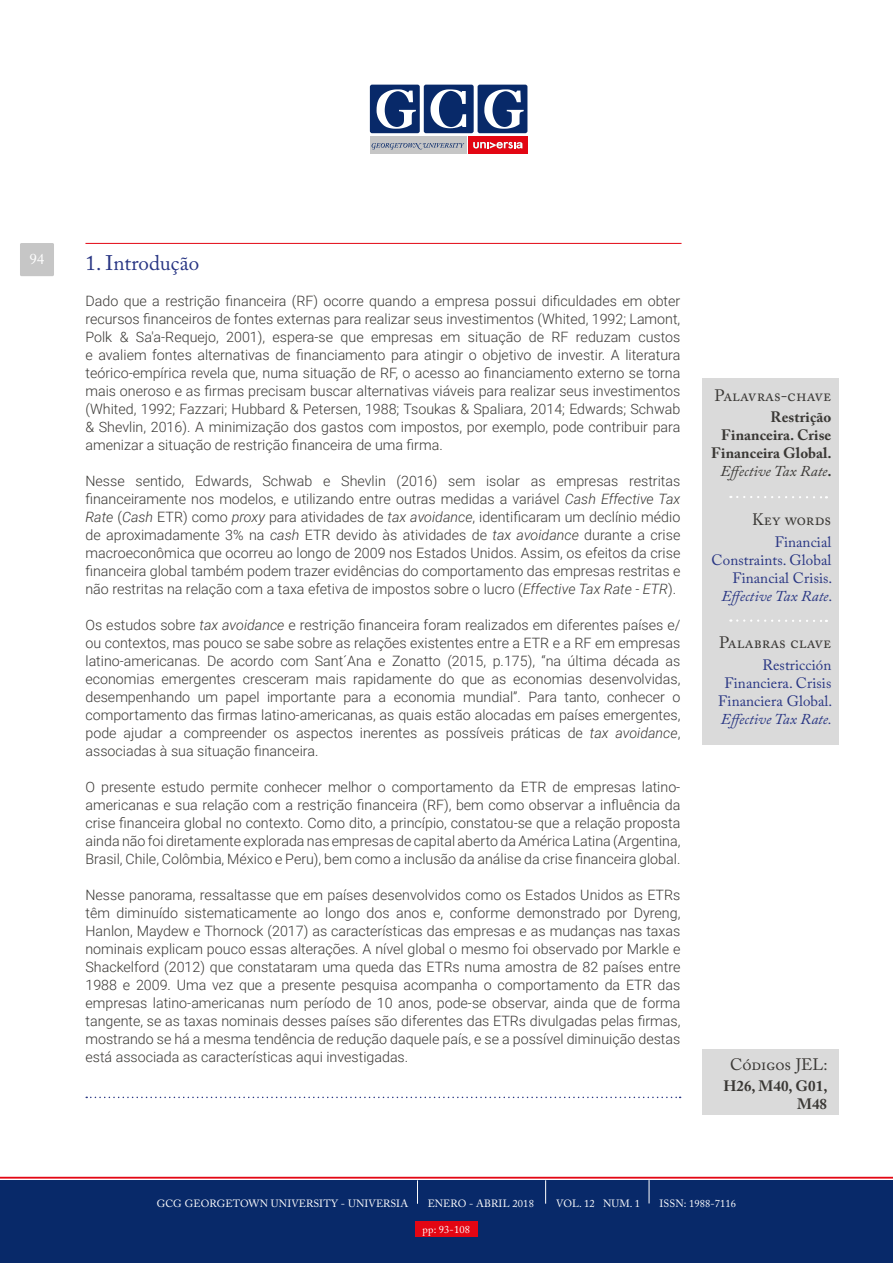
<style>
.page{position:relative;width:893px;height:1263px;background:#fff}
.page>*{position:absolute;margin:0;border:0;box-sizing:border-box;transform-origin:0 0}
.t1{font:21px "Adobe Caslon Pro";color:#283583}
.t2{font:16.5px "Adobe Caslon Pro";color:#3a3835}
.t3{font:15px/18px "Adobe Caslon Pro";letter-spacing:.01em;color:#283583;text-align:right}
.t4{font:700 15px/18px "Adobe Caslon Pro";letter-spacing:.005em;color:#3a3835;text-align:right}
.t5{font:italic 15px "Adobe Caslon Pro";letter-spacing:.005em;color:#283583}
.t6{font:15px "Adobe Caslon Pro";color:#fff}
.t7{font:300 14.25px/18px "Roboto";color:#3a3835;text-align:justify}
.t8{font:10.5px "Adobe Caslon Pro";letter-spacing:.01em;color:#fff}
.s1{font-style:italic}
.s2{font-weight:400;font-style:italic}
</style>
<div class="page">
<hr style="left:85px;top:243px;width:596px;height:1px;background:#e30613">
<div style="left:0;top:1180px;width:893px;height:83px;background:#082969"></div>
<svg style="left:0;top:1177px;width:893px;height:27px"></svg>
<div style="left:415px;top:1221px;width:63px;height:16px;background:#e30613"></div>
<div style="left:370px;top:85px;width:50px;height:48px;background:#082969;border-radius:2px"></div>
<div style="left:424px;top:85px;width:50px;height:48px;background:#082969;border-radius:2px"></div>
<div style="left:478px;top:85px;width:49px;height:48px;background:#082969;border-radius:2px"></div>
<div style="left:468px;top:136px;width:60px;height:18px;background:#e30613"></div>
<svg style="left:473px;top:142px;width:50px;height:6px"></svg>
<div style="left:370px;top:136px;width:96px;height:18px;background:#c6c6c6"></div>
<svg style="left:372px;top:143px;width:92px;height:7px"></svg>
<svg style="left:377px;top:89px;width:39px;height:40px"></svg>
<svg style="left:430px;top:89px;width:36px;height:39px"></svg>
<svg style="left:484px;top:89px;width:40px;height:40px"></svg>
<div style="left:20px;top:243px;width:34px;height:33px;background:#c6c6c6;border-radius:2px"></div>
<div style="left:702px;top:1049px;width:137px;height:65px;background:#dadada"></div>
<svg style="left:86px;top:1096px;width:595px;height:3px"></svg>
<div style="left:702px;top:378px;width:137px;height:367px;background:#dadada"></div>
<svg style="left:737px;top:496px;width:90px;height:2px"></svg>
<svg style="left:737px;top:619px;width:90px;height:3px"></svg>
<p class="t6" style="left:29px;top:250px;width:16px">94</p>
<h1 class="t1" style="left:85px;top:250px;width:115px">1. Introdução</h1>
<p class="t7" style="left:85px;top:291px;width:596px">Dado que a restrição financeira (RF) ocorre quando a empresa possui dificuldades em obter recursos financeiros de fontes externas para realizar seus investimentos (Whited, 1992; Lamont, Polk &amp; Sa'a-Requejo, 2001), espera-se que empresas em situação de RF reduzam custos e avaliem fontes alternativas de financiamento para atingir o objetivo de investir. A literatura teórico-empírica revela que, numa situação de RF, o acesso ao financiamento externo se torna mais oneroso e as firmas precisam buscar alternativas viáveis para realizar seus investimentos (Whited, 1992; Fazzari; Hubbard &amp; Petersen, 1988; Tsoukas &amp; Spaliara, 2014; Edwards; Schwab &amp; Shevlin, 2016). A minimização dos gastos com impostos, por exemplo, pode contribuir para amenizar a situação de restrição financeira de uma firma.</p>
<p class="t7" style="left:85px;top:471px;width:596px">Nesse sentido, Edwards, Schwab e Shevlin (2016) sem isolar as empresas restritas financeiramente nos modelos, e utilizando entre outras medidas a variável <span class="s1">Cash Effective Tax Rate</span> (<span class="s1">Cash</span> ETR) como <span class="s1">proxy</span> para atividades de <span class="s1">tax avoidance</span>, identificaram um declínio médio de aproximadamente 3% na <span class="s1">cash</span> ETR devido às atividades de <span class="s1">tax avoidance</span> durante a crise macroeconômica que ocorreu ao longo de 2009 nos Estados Unidos. Assim, os efeitos da crise financeira global também podem trazer evidências do comportamento das empresas restritas e não restritas na relação com a taxa efetiva de impostos sobre o lucro (<span class="s1">Effective Tax Rate - ETR</span>).</p>
<p class="t7" style="left:85px;top:615px;width:596px">Os estudos sobre <span class="s1">tax avoidance</span> e restrição financeira foram realizados em diferentes países e/ ou contextos, mas pouco se sabe sobre as relações existentes entre a ETR e a RF em empresas latino-americanas. De acordo com Sant´Ana e Zonatto (2015, p.175), “na última década as economias emergentes cresceram mais rapidamente do que as economias desenvolvidas, desempenhando um papel importante para a economia mundial”. Para tanto, conhecer o comportamento das firmas latino-americanas, as quais estão alocadas em países emergentes, pode ajudar a compreender os aspectos inerentes as possíveis práticas de <span class="s1">tax avoidance</span>, associadas à sua situação financeira.</p>
<p class="t7" style="left:85px;top:777px;width:596px">O presente estudo permite conhecer melhor o comportamento da ETR de empresas latino&shy;americanas e sua relação com a restrição financeira (RF), bem como observar a influência da crise financeira global no contexto. Como dito, a princípio, constatou-se que a relação proposta ainda não foi diretamente explorada nas empresas de capital aberto da América Latina (Argentina, Brasil, Chile, Colômbia, México e Peru), bem como a inclusão da análise da crise financeira global.</p>
<p class="t7" style="left:85px;top:885px;width:596px">Nesse panorama, ressaltasse que em países desenvolvidos como os Estados Unidos as ETRs têm diminuído sistematicamente ao longo dos anos e, conforme demonstrado por Dyreng, Hanlon, Maydew e Thornock (2017) as características das empresas e as mudanças nas taxas nominais explicam pouco essas alterações. A nível global o mesmo foi observado por Markle e Shackelford (2012) que constataram uma queda das ETRs numa amostra de 82 países entre 1988 e 2009. Uma vez que a presente pesquisa acompanha o comportamento da ETR das empresas latino-americanas num período de 10 anos, pode-se observar, ainda que de forma tangente, se as taxas nominais desses países são diferentes das ETRs divulgadas pelas firmas, mostrando se há a mesma tendência de redução daquele país, e se a possível diminuição destas está associada as características aqui investigadas.</p>
<p class="t2" style="left:715px;top:386px;width:118px">Palavras-chave</p>
<p class="t4" style="left:711px;top:408px;width:122px">Restrição<br>Financeira. Crise<br>Financeira Global.<br><span class="s2">Effective Tax Rate</span>.</p>
<p class="t2" style="left:752px;top:509px;width:81px">Key words</p>
<p class="t3" style="left:712px;top:533px;width:122px">Financial<br>Constraints. Global<br>Financial Crisis.<br><span class="s1">Effective Tax Rate</span>.</p>
<p class="t2" style="left:719px;top:633px;width:114px">Palabras clave</p>
<p class="t3" style="left:718px;top:656px;width:116px">Restricción<br>Financiera. Crisis<br>Financiera Global.</p>
<p class="t5" style="left:721px;top:710px;width:112px">Effective Tax Rate.</p>
<p class="t2" style="left:730px;top:1054px;width:99px">Códigos JEL:</p>
<p class="t4" style="left:723px;top:1076px;width:106px">H26, M40, G01,<br>M48</p>
<p class="t8" style="left:157px;top:1197px;width:253px">GCG GEORGETOWN UNIVERSITY - UNIVERSIA</p>
<p class="t8" style="left:428px;top:1197px;width:108px">ENERO - ABRIL 2018</p>
<p class="t8" style="left:556px;top:1197px;width:85px">VOL. 12 NUM. 1</p>
<p class="t8" style="left:660px;top:1197px;width:78px">ISSN: 1988-7116</p>
<p class="t8" style="left:423px;top:1223px;width:49px">pp: 93-108</p>
</div>
